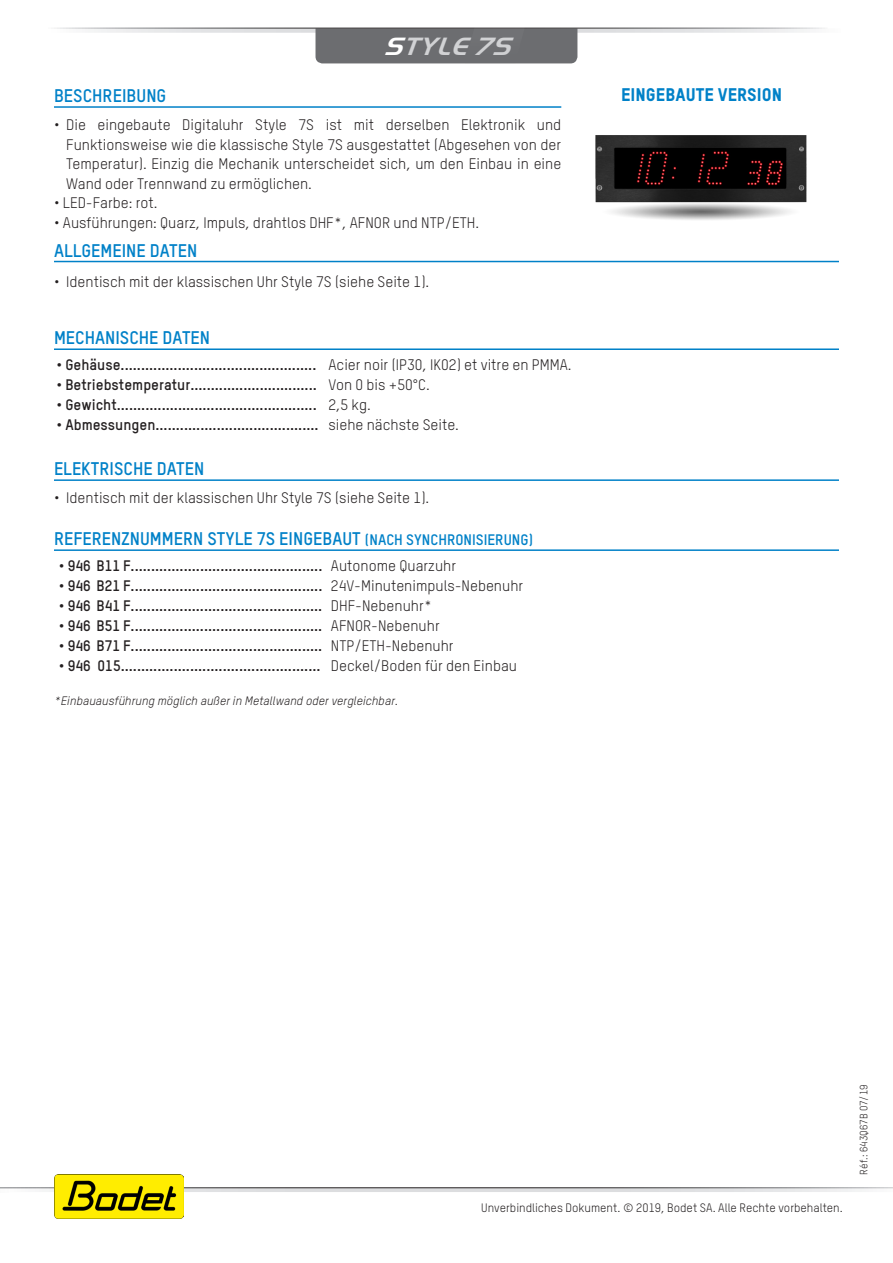
<style>
.page{position:relative;width:893px;height:1263px;background:#fff}
.page>*{position:absolute;margin:0;border:0;box-sizing:border-box;transform-origin:0 0}
.t1{font:italic 700 25.8px "Handel Got D";color:#d1d2d4}
.Titre{font:700 18px "TSTARPRO";color:#0081c8}
.t2{font:18px "TSTARPRO Headline";color:#0081c8}
.t3{font:700 15px "TSTARPRO";color:#231f20}
.t4{font:15px/19.5px "TSTARPRO";color:#231f20;text-align:justify}
.t5{font:12px "TSTARPRO";color:#231f20}
.t6{font:italic 12px "TSTARPRO";color:#231f20}
.t7{font:10.5px "TSTARPRO";color:#231f20}
.s1{color:#fff}
.s2{font-weight:400}
.s3{font-size:15px}
</style>
<div class="page">
<svg style="left:54px;top:27px;width:771px;height:36px"></svg>
<svg style="left:0;top:1188px;width:893px;height:4px;background:#d6d7d9"></svg>
<img style="left:55px;top:1175px;width:129px;height:43px">
<hr style="left:54px;top:261px;width:785px;height:1px;background:#0081c8">
<hr style="left:54px;top:348px;width:785px;height:2px;background:#0081c8">
<hr style="left:54px;top:479px;width:785px;height:2px;background:#0081c8">
<hr style="left:54px;top:549px;width:785px;height:2px;background:#0081c8">
<hr style="left:54px;top:106px;width:507px;height:2px;background:#0081c8">
<img style="left:570px;top:135px;width:258px;height:128px">
<h1 class="t1" style="left:384px;top:30px;width:139px"><span class="s1">S</span>TYLE7S</h1>
<p class="Titre" style="left:54px;top:84px;width:114px">BESCHREIBUNG</p>
<p class="t4" style="left:66px;top:115px;width:497px;text-indent:-12px">• Die eingebaute Digitaluhr Style 7S ist mit derselben Elektronik und Funktionsweise wie die klassische Style 7S ausgestattet (Abgesehen von der Temperatur). Einzig die Mechanik unterscheidet sich, um den Einbau in eine Wand oder Trennwand zu ermöglichen.</p>
<p class="t4" style="left:54px;top:193px;width:105px">• LED-Farbe: rot.</p>
<p class="t4" style="left:54px;top:212px;width:427px">• Ausführungen: Quarz, Impuls, drahtlos DHF*, AFNOR und NTP/ETH.</p>
<p class="Titre" style="left:54px;top:239px;width:145px">ALLGEMEINE DATEN</p>
<p class="t4" style="left:54px;top:271px;width:377px">• Identisch mit der klassischen Uhr Style 7S (siehe Seite 1).</p>
<p class="Titre" style="left:54px;top:326px;width:158px">MECHANISCHE DATEN</p>
<p class="t3" style="left:56px;top:355px;width:517px">• Gehäuse................................................ <span class="s2">Acier noir (IP30, IK02) et vitre en PMMA.</span></p>
<p class="t3" style="left:56px;top:375px;width:375px">• Betriebstemperatur............................... <span class="s2">Von 0 bis +50°C.</span></p>
<p class="t3" style="left:56px;top:395px;width:316px">• Gewicht................................................. <span class="s2">2,5 kg.</span></p>
<p class="t3" style="left:56px;top:415px;width:404px">• Abmessungen........................................ <span class="s2">siehe nächste Seite.</span></p>
<p class="Titre" style="left:54px;top:457px;width:152px">ELEKTRISCHE DATEN</p>
<p class="t4" style="left:54px;top:488px;width:377px">• Identisch mit der klassischen Uhr Style 7S (siehe Seite 1).</p>
<p class="Titre" style="left:54px;top:527px;width:481px">REFERENZNUMMERN STYLE 7S EINGEBAUT <span class="s3">(NACH SYNCHRONISIERUNG)</span></p>
<p class="t3" style="left:59px;top:556px;width:399px">• 946 B11 F............................................... <span class="s2">Autonome Quarzuhr</span></p>
<p class="t3" style="left:59px;top:576px;width:466px">• 946 B21 F............................................... <span class="s2">24V-Minutenimpuls-Nebenuhr</span></p>
<p class="t3" style="left:59px;top:596px;width:375px">• 946 B41 F............................................... <span class="s2">DHF-Nebenuhr*</span></p>
<p class="t3" style="left:59px;top:616px;width:382px">• 946 B51 F............................................... <span class="s2">AFNOR-Nebenuhr</span></p>
<p class="t3" style="left:59px;top:636px;width:396px">• 946 B71 F............................................... <span class="s2">NTP/ETH-Nebenuhr</span></p>
<p class="t3" style="left:59px;top:656px;width:460px">• 946 015................................................. <span class="s2">Deckel/Boden für den Einbau</span></p>
<p class="t6" style="left:54px;top:693px;width:345px">*Einbauausführung möglich außer in Metallwand oder vergleichbar.</p>
<p class="t2" style="left:621px;top:83px;width:162px">EINGEBAUTE VERSION</p>
<p class="t5" style="left:481px;top:1200px;width:363px">Unverbindliches Dokument. © 2019, Bodet SA. Alle Rechte vorbehalten.</p>
<p class="t7" style="left:857px;top:1174px;width:92px;rotate:-90deg">Réf.: 643Q67B 07/19</p>
</div>
